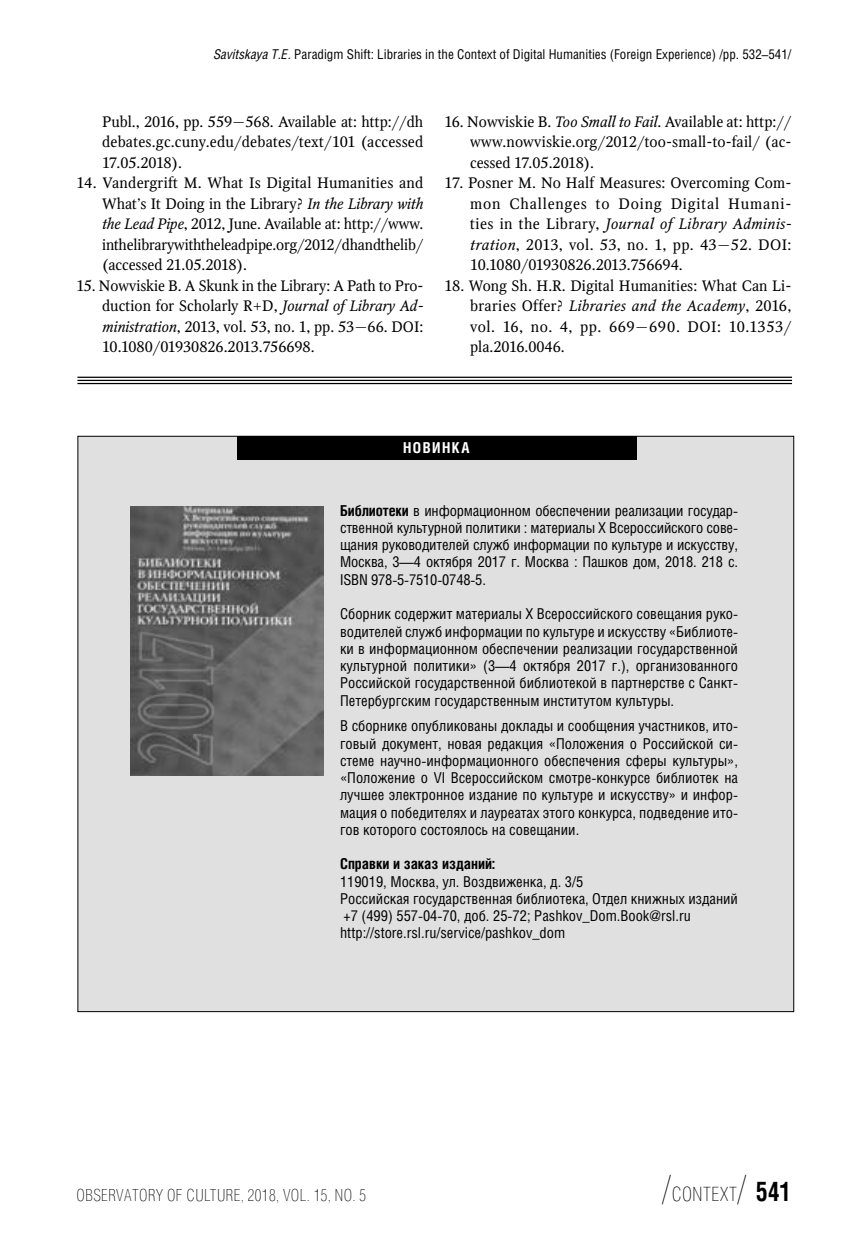
<style>
.page{position:relative;width:851px;height:1234px;background:#fff}
.page>*{position:absolute;margin:0;border:0;box-sizing:border-box;transform-origin:0 0}
.t1{font:19.5px "Helios Cond Thin C";letter-spacing:.025em;color:#000}
.t2{font:16.5px "Helios Cond Thin C";letter-spacing:.025em;color:#000}
.t3{font:15px/17.2px "Helios Cond";color:#000;text-align:justify}
.t4{font:15px/20.5px "Octava";color:#000;text-align:justify}
.t5{font:700 15px "Helios Cond";color:#000}
.t6{font:700 15px "Helios Cond";letter-spacing:.1em;color:#fff}
.t7{font:13.5px "Helios Cond C";color:#000}
.s1{font-style:italic}
.s2{font-weight:700}
.s3{font-size:36px}
.s4{font-family:"Helios Cond C";font-weight:700;font-size:27px}
</style>
<div class="page">
<hr style="left:77px;top:376px;width:714px;height:2px;background:#000">
<hr style="left:77px;top:380px;width:714px;height:1px;background:#000">
<hr style="left:77px;top:383px;width:714px;height:1px;background:#000">
<div style="left:78px;top:436px;width:715px;height:575px;background:#e0e0e0"></div>
<div style="left:237px;top:435px;width:399px;height:24px;background:#000"></div>
<img style="left:130px;top:507px;width:193px;height:268px">
<p class="t7" style="left:214px;top:49px;width:579px"><span class="s1">Savitskaya T.E.</span> Paradigm Shift: Libra ries in the Context of Digital Humanities (Foreign Experience) /pp. 532–541/</p>
<p class="t4" style="left:102px;top:112px;width:323px">Publ., 2016, pp. 559—568. Available at: http://dh debates.gc.cuny.edu/debates/text/101 (accessed 17.05.2018).</p>
<p class="t4" style="left:102px;top:174px;width:323px;text-indent:-26px">14. Vandergrift M. What Is Digital Humanities and What’s It Doing in the Library? <span class="s1">In the Library with the Lead Pipe</span>, 2012, June. Available at: http://www. inthelibrarywiththeleadpipe.org/2012/dhandthelib/ (accessed 21.05.2018).</p>
<p class="t4" style="left:102px;top:276px;width:323px;text-indent:-26px">15. Nowviskie B. A Skunk in the Library: A Path to Pro&shy;duction for Scholarly R+D, <span class="s1">Journal of Library Ad&shy;ministration</span>, 2013, vol. 53, no. 1, pp. 53—66. DOI:<br>10.1080/01930826.2013.756698.</p>
<p class="t4" style="left:470px;top:112px;width:323px;text-indent:-26px">16. Nowviskie B. <span class="s1">Too Small to Fail</span>. Available at: http:// www.nowviskie.org/2012/too-small-to-fail/ (ac&shy;cessed 17.05.2018).</p>
<p class="t4" style="left:470px;top:174px;width:323px;text-indent:-26px">17. Posner M. No Half Measures: Overcoming Com&shy;mon Challenges to Doing Digital Humani&shy;ties in the Library, <span class="s1">Journal of Library Adminis&shy;tration</span>, 2013, vol. 53, no. 1, pp. 43—52. DOI:<br>10.1080/01930826.2013.756694.</p>
<p class="t4" style="left:470px;top:276px;width:323px;text-indent:-26px">18. Wong Sh. H.R. Digital Humanities: What Can Li&shy;braries Offer? <span class="s1">Libraries and the Academy</span>, 2016, vol. 16, no. 4, pp. 669—690. DOI: 10.1353/ pla.2016.0046.</p>
<p class="t6" style="left:403px;top:439px;width:68px">НОВИНКА</p>
<p class="t3" style="left:340px;top:501px;width:399px"><span class="s2">Библиотеки</span> в информационном обеспечении реализации государ&shy;ственной культурной политики : материалы X Всероссийского сове&shy;щания руководителей служб информации по культуре и искусству, Москва, 3—4 октября 2017 г. Москва : Пашков дом, 2018. 218 с.<br>ISBN 978-5-7510-0748-5.</p>
<p class="t3" style="left:340px;top:605px;width:399px">Сборник содержит материалы X Всероссийского совещания руко&shy;водителей служб информации по культуре и искусству «Библиоте&shy;ки в информационном обеспечении реализации государственной культурной политики» (3—4 октября 2017 г.), организованного Российской государственной библиотекой в партнерстве с Санкт-Петербургским государственным институтом культуры.</p>
<p class="t3" style="left:340px;top:717px;width:399px">В сборнике опубликованы доклады и сообщения участников, ито&shy;говый документ, новая редакция «Положения о Российской си&shy;стеме научно-информационного обеспечения сферы культуры», «Положение о VI Всероссийском смотре-конкурсе библиотек на лучшее электронное издание по культуре и искусству» и инфор&shy;мация о победителях и лауреатах этого конкурса, подведение ито&shy;гов которого состоялось на совещании.</p>
<p class="t5" style="left:340px;top:855px;width:156px">Справки и заказ изданий:</p>
<p class="t3" style="left:340px;top:872px;width:399px;text-align:left">119019, Москва, ул. Воздвиженка, д. 3/5<br>Российская государственная библиотека, Отдел книжных изданий +7 (499) 557-04-70, доб. 25-72; Pashkov_Dom.Book@rsl.ru http://store.rsl.ru/service/pashkov_dom</p>
<p class="t2" style="left:77px;top:1188px;width:291px">OBSERVATORY OF CULTURE, 2018, VOL. 15, NO. 5</p>
<h1 class="t1" style="left:662px;top:1186px;width:131px"><span class="s3">/</span>CONTEXT<span class="s3">/</span> <span class="s4">541</span></h1>
</div>
